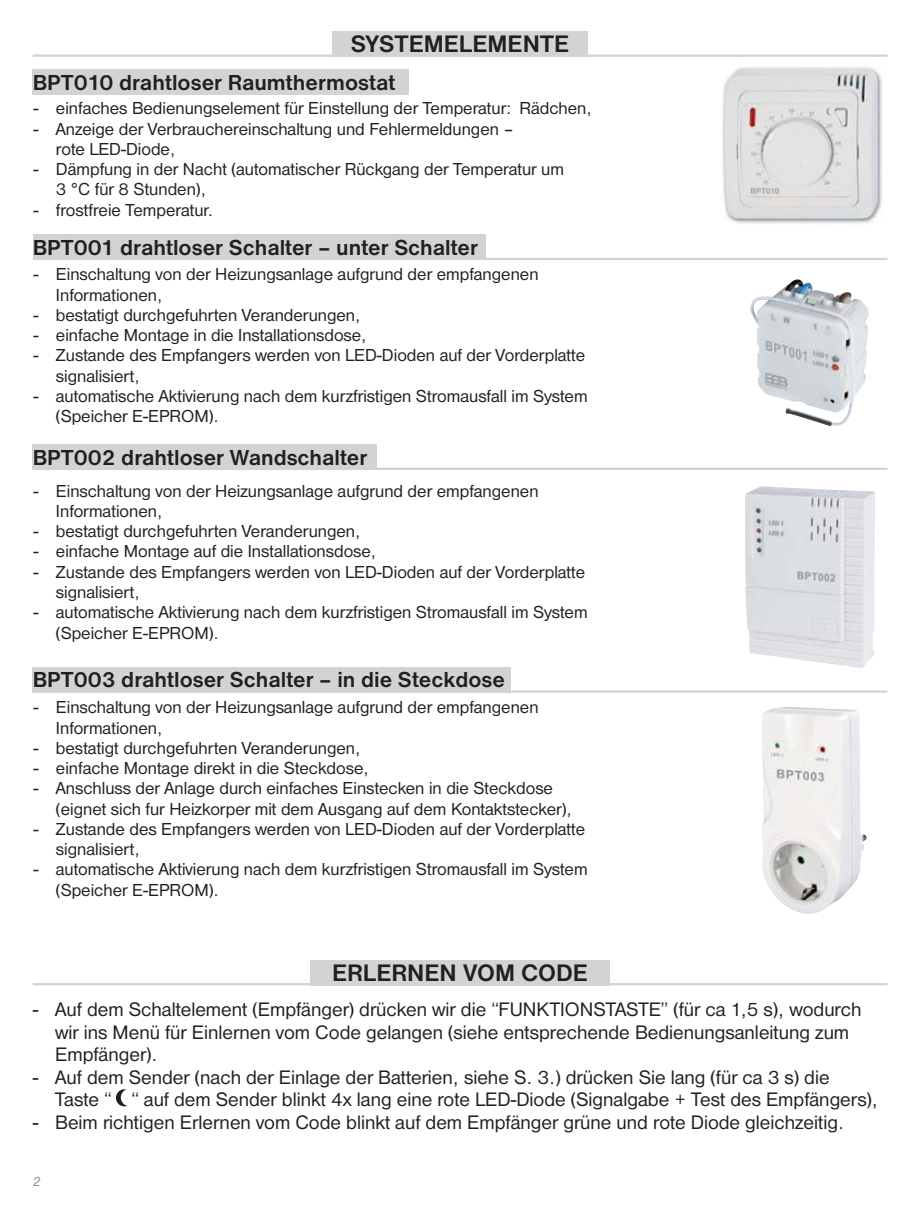
<style>
.page{position:relative;width:923px;height:1224px;background:#fff}
.page>*{position:absolute;margin:0;border:0;box-sizing:border-box;transform-origin:0 0}
.t1{font:700 24.75px "Nimbus Sans DOT";color:#231f20}
.t2{font:700 22.5px "Nimbus Sans DOT";color:#231f20}
.t3{font:20.25px/22.5px "Nimbus Sans DOT";color:#231f20}
.t4{font:18px/20.2px "Nimbus Sans DOT";color:#231f20}
.t5{font:italic 13.5px "Nimbus Sans DOT";color:#939598}
</style>
<div class="page">
<img style="left:722px;top:67px;width:160px;height:157px">
<img style="left:750px;top:279px;width:119px;height:148px">
<img style="left:745px;top:486px;width:130px;height:182px">
<img style="left:762px;top:707px;width:105px;height:206px">
<hr style="left:33px;top:55px;width:854px;height:2px;background:#d1d3d4">
<div style="left:332px;top:31px;width:256px;height:26px;background:#d1d3d4"></div>
<div style="left:33px;top:70px;width:376px;height:25px;background:#d1d3d4"></div>
<div style="left:33px;top:234px;width:453px;height:26px;background:#d1d3d4"></div>
<div style="left:33px;top:444px;width:344px;height:26px;background:#d1d3d4"></div>
<div style="left:33px;top:667px;width:478px;height:25px;background:#d1d3d4"></div>
<hr style="left:33px;top:258px;width:854px;height:2px;background:#d1d3d4">
<hr style="left:33px;top:467px;width:854px;height:3px;background:#d1d3d4">
<hr style="left:33px;top:690px;width:854px;height:2px;background:#d1d3d4">
<hr style="left:33px;top:983px;width:854px;height:2px;background:#d1d3d4">
<div style="left:310px;top:959px;width:300px;height:26px;background:#d1d3d4"></div>
<svg style="left:116px;top:1089px;width:11px;height:17px"></svg>
<h1 class="t1" style="left:351px;top:34px;width:220px">SYSTEMELEMENTE</h1>
<p class="t2" style="left:33px;top:73px;width:364px">BPT010 drahtloser Raumthermostat</p>
<p class="t4" style="left:33px;top:100px;width:560px">- einfaches Bedienungselement für Einstellung der Temperatur: Rädchen,</p>
<p class="t4" style="left:56px;top:120px;width:460px;text-indent:-22px">- Anzeige der Verbrauchereinschaltung und Fehlermeldungen – rote LED-Diode,</p>
<p class="t4" style="left:56px;top:161px;width:510px;text-indent:-22px">- Dämpfung in der Nacht (automatischer Rückgang der Temperatur um<br>3 °C für 8 Stunden),</p>
<p class="t4" style="left:33px;top:201px;width:181px">- frostfreie Temperatur.</p>
<p class="t2" style="left:33px;top:238px;width:447px">BPT001 drahtloser Schalter – unter Schalter</p>
<p class="t4" style="left:56px;top:266px;width:484px;text-indent:-22px">- Einschaltung von der Heizungsanlage aufgrund der empfangenen<br>Informationen,</p>
<p class="t4" style="left:33px;top:306px;width:329px">- bestatigt durchgefuhrten Veranderungen,</p>
<p class="t4" style="left:33px;top:326px;width:335px">- einfache Montage in die Installationsdose,</p>
<p class="t4" style="left:56px;top:347px;width:531px;text-indent:-22px">- Zustande des Empfangers werden von LED-Dioden auf der Vorderplatte signalisiert,</p>
<p class="t4" style="left:56px;top:387px;width:533px;text-indent:-22px">- automatische Aktivierung nach dem kurzfristigen Stromausfall im System (Speicher E-EPROM).</p>
<p class="t2" style="left:33px;top:448px;width:336px">BPT002 drahtloser Wandschalter</p>
<p class="t4" style="left:56px;top:482px;width:484px;text-indent:-22px">- Einschaltung von der Heizungsanlage aufgrund der empfangenen<br>Informationen,</p>
<p class="t4" style="left:33px;top:522px;width:329px">- bestatigt durchgefuhrten Veranderungen,</p>
<p class="t4" style="left:33px;top:543px;width:344px">- einfache Montage auf die Installationsdose,</p>
<p class="t4" style="left:56px;top:563px;width:531px;text-indent:-22px">- Zustande des Empfangers werden von LED-Dioden auf der Vorderplatte signalisiert,</p>
<p class="t4" style="left:56px;top:603px;width:533px;text-indent:-22px">- automatische Aktivierung nach dem kurzfristigen Stromausfall im System (Speicher E-EPROM).</p>
<p class="t2" style="left:33px;top:671px;width:474px">BPT003 drahtloser Schalter – in die Steckdose</p>
<p class="t4" style="left:56px;top:698px;width:484px;text-indent:-22px">- Einschaltung von der Heizungsanlage aufgrund der empfangenen<br>Informationen,</p>
<p class="t4" style="left:33px;top:739px;width:329px">- bestatigt durchgefuhrten Veranderungen,</p>
<p class="t4" style="left:33px;top:759px;width:337px">- einfache Montage direkt in die Steckdose,</p>
<p class="t4" style="left:56px;top:779px;width:517px;text-indent:-22px">- Anschluss der Anlage durch einfaches Einstecken in die Steckdose (eignet sich fur Heizkorper mit dem Ausgang auf dem Kontaktstecker),</p>
<p class="t4" style="left:56px;top:820px;width:531px;text-indent:-22px">- Zustande des Empfangers werden von LED-Dioden auf der Vorderplatte signalisiert,</p>
<p class="t4" style="left:56px;top:860px;width:533px;text-indent:-22px">- automatische Aktivierung nach dem kurzfristigen Stromausfall im System (Speicher E-EPROM).</p>
<h1 class="t1" style="left:332px;top:962px;width:257px">ERLERNEN VOM CODE</h1>
<p class="t3" style="left:55px;top:1000px;width:808px;text-indent:-22px">- Auf dem Schaltelement (Empfänger) drücken wir die “FUNKTIONSTASTE” (für ca 1,5 s), wodurch wir ins Menü für Einlernen vom Code gelangen (siehe entsprechende Bedienungsanleitung zum<br>Empfänger).</p>
<p class="t3" style="left:55px;top:1067px;width:824px;text-indent:-22px">- Auf dem Sender (nach der Einlage der Batterien, siehe S. 3.) drücken Sie lang (für ca 3 s) die<br>Taste “ “ auf dem Sender blinkt 4x lang eine rote LED-Diode (Signalgabe + Test des Empfängers),</p>
<p class="t3" style="left:33px;top:1112px;width:813px">- Beim richtigen Erlernen vom Code blinkt auf dem Empfänger grüne und rote Diode gleichzeitig.</p>
<p class="t5" style="left:33px;top:1175px;width:9px">2</p>
</div>
